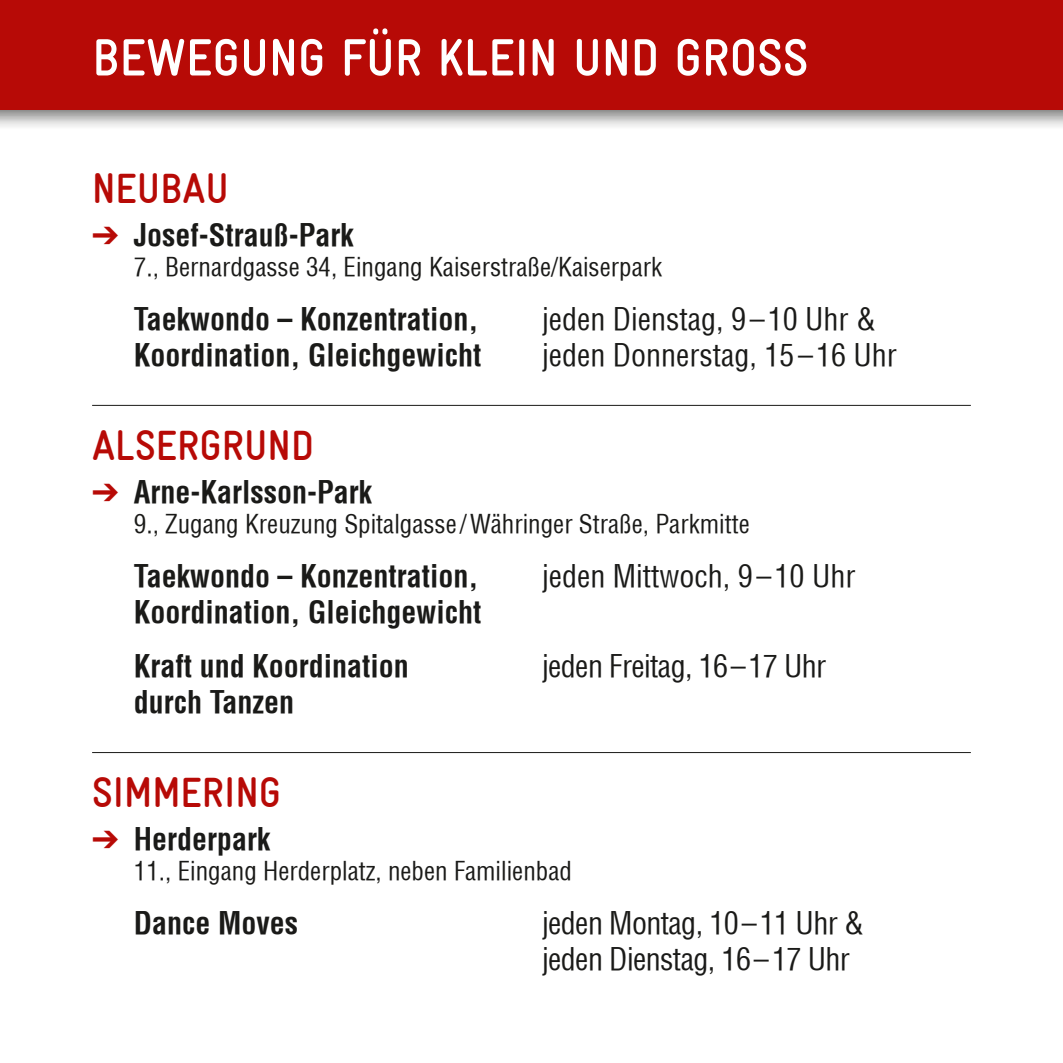
<style>
.page{position:relative;width:1063px;height:1063px;background:#fff}
.page>*{position:absolute;margin:0;border:0;box-sizing:border-box;transform-origin:0 0}
.t1{font:700 condensed 52.5px "Gravur";color:#fff}
.t2{font:700 condensed 42.5px "Gravur";color:#b70a06}
.t3{font:700 condensed 30px/54px "Helvetica";color:#1a1a18}
.t4{font:condensed 30px "Helvetica";color:#1a1a18}
.t5{font:condensed 30px/36px "Helvetica";letter-spacing:-.02em;color:#1a1a18}
.t6{font:condensed 25px "Helvetica";color:#1a1a18}
.s1{color:#b70a06}
</style>
<div class="page">
<div style="left:0;top:0;width:1063px;height:131px;background:#1a1a18;opacity:.6"></div>
<div style="left:0;top:0;width:1063px;height:110px;background:#b70a06"></div>
<hr style="left:92px;top:405px;width:879px;height:1px;background:#1a1a18">
<hr style="left:92px;top:752px;width:879px;height:1px;background:#1a1a18">
<h1 class="t1" style="left:92px;top:28px;width:718px">BEWEGUNG FÜR KLEIN UND GROSS</h1>
<h2 class="t2" style="left:92px;top:165px;width:138px">NEUBAU</h2>
<p class="t3" style="left:92px;top:208px;width:263px"><span class="s1">➔</span> Josef-Strauß-Park</p>
<p class="t6" style="left:134px;top:251px;width:530px">7., Bernardgasse 34, Eingang Kaiserstraße/Kaiserpark</p>
<p class="t3" style="left:134px;top:292px;width:346px">Taekwondo – Konzentration,</p>
<p class="t4" style="left:542px;top:300px;width:336px">jeden Dienstag, 9–10 Uhr &amp;</p>
<p class="t3" style="left:134px;top:328px;width:349px">Koordination, Gleichgewicht</p>
<p class="t4" style="left:542px;top:336px;width:356px">jeden Donnerstag, 15–16 Uhr</p>
<h2 class="t2" style="left:92px;top:422px;width:223px">ALSERGRUND</h2>
<p class="t3" style="left:92px;top:465px;width:282px"><span class="s1">➔</span> Arne-Karlsson-Park</p>
<p class="t6" style="left:134px;top:508px;width:617px">9., Zugang Kreuzung Spitalgasse /Währinger Straße, Parkmitte</p>
<p class="t3" style="left:134px;top:549px;width:346px">Taekwondo – Konzentration,</p>
<p class="t4" style="left:542px;top:557px;width:315px">jeden Mittwoch, 9–10 Uhr</p>
<p class="t3" style="left:134px;top:585px;width:349px">Koordination, Gleichgewicht<br>Kraft und Koordination</p>
<p class="t5" style="left:542px;top:648px;width:286px">jeden Freitag, 16–17 Uhr</p>
<p class="t3" style="left:134px;top:675px;width:162px">durch Tanzen</p>
<h2 class="t2" style="left:92px;top:769px;width:191px">SIMMERING</h2>
<p class="t3" style="left:92px;top:812px;width:180px"><span class="s1">➔</span> Herderpark</p>
<p class="t6" style="left:134px;top:856px;width:440px">11., Eingang Herderplatz, neben Familienbad</p>
<p class="t3" style="left:134px;top:896px;width:166px">Dance Moves</p>
<p class="t5" style="left:542px;top:905px;width:323px">jeden Montag, 10–11 Uhr &amp; jeden Dienstag, 16–17 Uhr</p>
</div>
